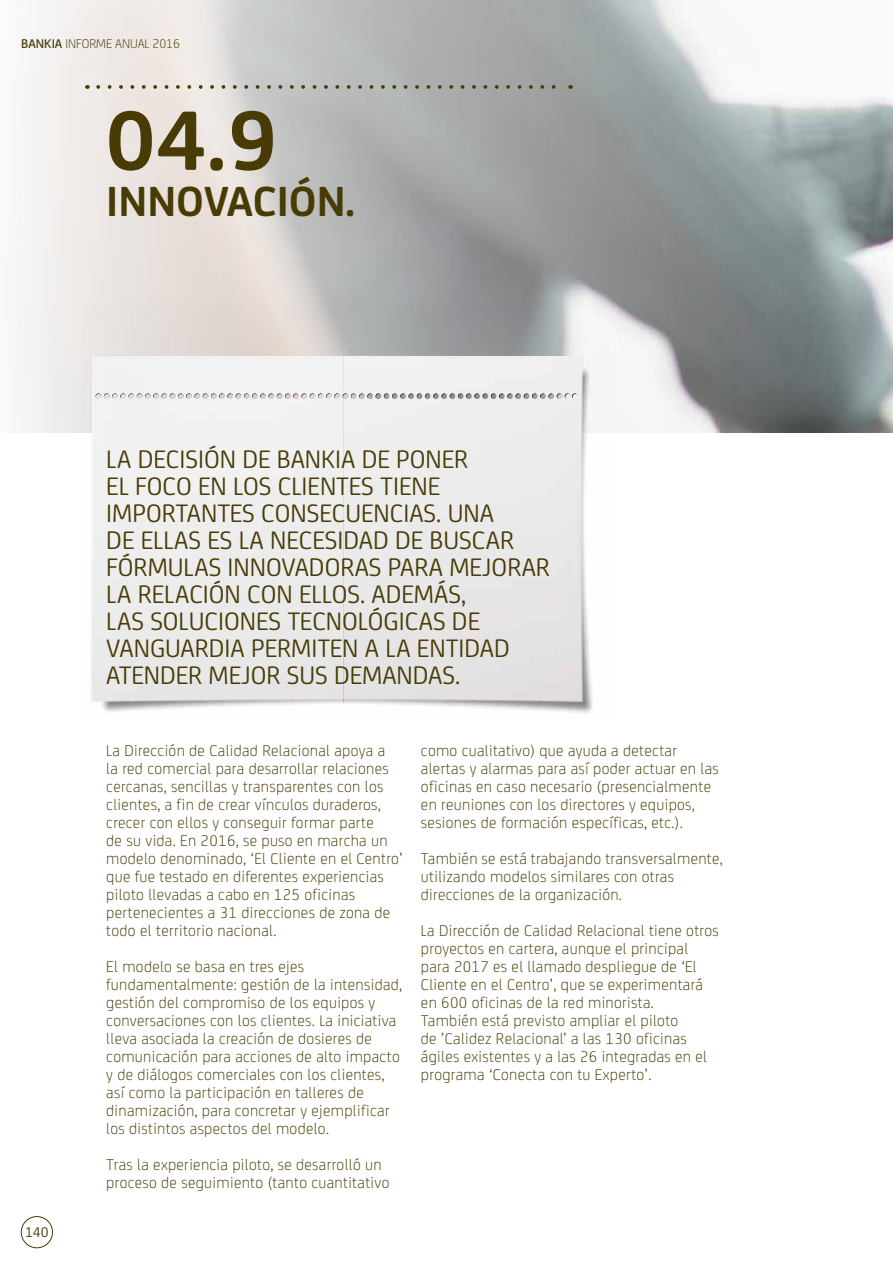
<style>
.page{position:relative;width:893px;height:1276px;background:#fff}
.page>*{position:absolute;margin:0;border:0;box-sizing:border-box;transform-origin:0 0}
.t1{font:700 90px "Bankia";color:#483b05}
.t2{font:700 45px "Bankia";color:#483b05}
.t3{font:27px/27px "Bankia";color:#483b05}
.t4{font:300 16.5px/18px "Bankia";letter-spacing:.02em;color:#483b05}
.t5{font:15px "Bankia";color:#483b05}
.t6{font:300 13.5px "Bankia";color:#483b05}
.s1{font-weight:500}
</style>
<div class="page">
<svg style="left:20px;top:0;width:872px;height:433px;background:#b9bbba"></svg>
<img style="left:81px;top:302px;width:533px;height:411px">
<div style="left:21px;top:1216px;width:32px;height:32px;border:1px solid #483b05;border-radius:50%"></div>
<svg style="left:95px;top:392px;width:485px;height:9px;fill:#eee"></svg>
<svg style="left:98px;top:85px;width:466px;height:4px;background:#a6a395"></svg>
<p class="t6" style="left:21px;top:34px;width:160px"><span class="s1">BANKIA</span> INFORME ANUAL 2016</p>
<h1 class="t1" style="left:106px;top:73px;width:172px">04.9</h1>
<h2 class="t2" style="left:106px;top:167px;width:250px">INNOVACIÓN.</h2>
<p class="t3" style="left:106px;top:444px;width:445px">LA DECISIÓN DE BANKIA DE PONER<br>EL FOCO EN LOS CLIENTES TIENE<br>IMPORTANTES CONSECUENCIAS. UNA<br>DE ELLAS ES LA NECESIDAD DE BUSCAR<br>FÓRMULAS INNOVADORAS PARA MEJORAR<br>LA RELACIÓN CON ELLOS. ADEMÁS,<br>LAS SOLUCIONES TECNOLÓGICAS DE<br>VANGUARDIA PERMITEN A LA ENTIDAD<br>ATENDER MEJOR SUS DEMANDAS.</p>
<p class="t5" style="left:25px;top:1221px;width:25px">140</p>
<p class="t4" style="left:106px;top:741px;width:298px">La Dirección de Calidad Relacional apoya a<br>la red comercial para desarrollar relaciones cercanas, sencillas y transparentes con los clientes, a fin de crear vínculos duraderos, crecer con ellos y conseguir formar parte<br>de su vida. En 2016, se puso en marcha un modelo denominado, ‘El Cliente en el Centro’ que fue testado en diferentes experiencias piloto llevadas a cabo en 125 oficinas pertenecientes a 31 direcciones de zona de todo el territorio nacional.</p>
<p class="t4" style="left:106px;top:957px;width:297px">El modelo se basa en tres ejes fundamentalmente: gestión de la intensidad, gestión del compromiso de los equipos y conversaciones con los clientes. La iniciativa lleva asociada la creación de dosieres de comunicación para acciones de alto impacto y de diálogos comerciales con los clientes, así como la participación en talleres de dinamización, para concretar y ejemplificar los distintos aspectos del modelo.</p>
<p class="t4" style="left:106px;top:1155px;width:285px">Tras la experiencia piloto, se desarrolló un proceso de seguimiento (tanto cuantitativo</p>
<p class="t4" style="left:421px;top:741px;width:299px">como cualitativo) que ayuda a detectar alertas y alarmas para así poder actuar en las oficinas en caso necesario (presencialmente en reuniones con los directores y equipos, sesiones de formación específicas, etc.).</p>
<p class="t4" style="left:421px;top:849px;width:303px">También se está trabajando transversalmente, utilizando modelos similares con otras direcciones de la organización.</p>
<p class="t4" style="left:421px;top:921px;width:299px">La Dirección de Calidad Relacional tiene otros proyectos en cartera, aunque el principal para 2017 es el llamado despliegue de ‘El Cliente en el Centro’, que se experimentará en 600 oficinas de la red minorista.<br>También está previsto ampliar el piloto<br>de ’Calidez Relacional’ a las 130 oficinas ágiles existentes y a las 26 integradas en el programa ‘Conecta con tu Experto’.</p>
</div>
